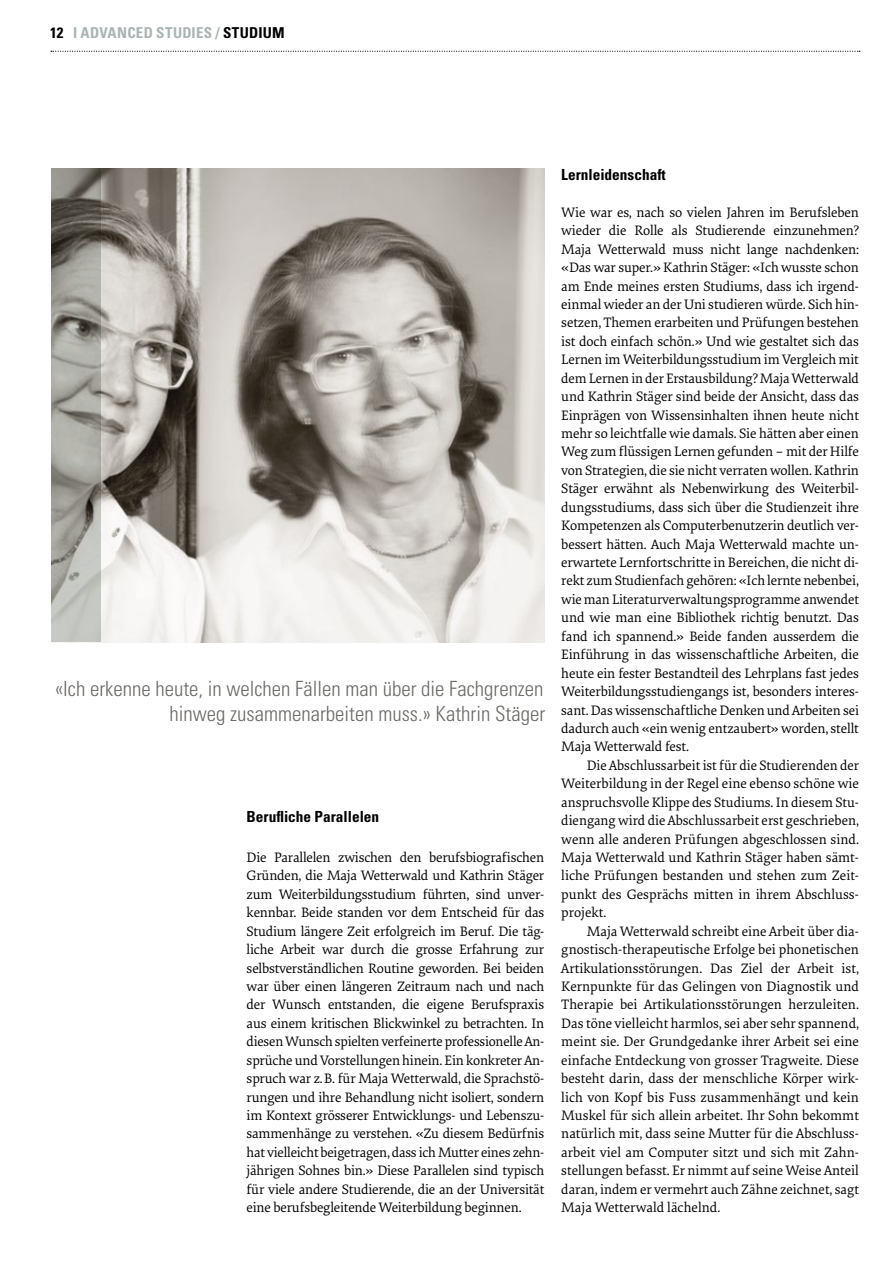
<style>
.page{position:relative;width:893px;height:1263px;background:#fff}
.page>*{position:absolute;margin:0;border:0;box-sizing:border-box;transform-origin:0 0}
.Quote_Lauftext_Anker{font:300 condensed 21px/25.2px "Univers LT Std";color:#6c6a67;text-align:right}
.Zwischentitel_1{font:700 condensed 15.3px "Univers LT Std";color:#000}
.Zwischentitel_Start{font:700 condensed 15.3px "Univers LT Std";color:#000}
.Pagina_rechts{font:700 condensed 15px "Univers LT Std";letter-spacing:.015em;color:#abb4b5}
.t1{font:700 condensed 15px "Univers LT Std";color:#000}
.Lauftext{font:14.25px/18.5px "Elena Basic";letter-spacing:-.015em;color:#000;text-align:justify}
.Lauftext_Einzug{font:14.25px/18.5px "Elena Basic";color:#000;text-align:justify}
.s1{color:#000}
</style>
<div class="page">
<svg style="left:51px;top:51px;width:809px;height:1px"></svg>
<img style="left:100px;top:169px;width:444px;height:473px">
<svg style="left:51px;top:169px;width:49px;height:473px;background:#999992"></svg>
<p class="t1" style="left:50px;top:23px;width:15px">12</p>
<p class="Pagina_rechts" style="left:73px;top:23px;width:213px">I ADVANCED STUDIES / <span class="s1">STUDIUM</span></p>
<p class="Quote_Lauftext_Anker" style="left:55px;top:676px;width:492px">«Ich erkenne heute, in welchen Fällen man über die Fachgrenzen hinweg zusammenarbeiten muss.» Kathrin Stäger</p>
<p class="Zwischentitel_1" style="left:247px;top:807px;width:134px">Berufliche Parallelen</p>
<p class="Lauftext" style="left:247px;top:847px;width:299px">Die Parallelen zwischen den berufsbiografischen Gründen, die Maja Wetterwald und Kathrin Stäger zum Weiterbildungsstudium führten, sind unver&shy;kennbar. Beide standen vor dem Entscheid für das Studium längere Zeit erfolgreich im Beruf. Die täg&shy;liche Arbeit war durch die grosse Erfahrung zur selbstverständlichen Routine geworden. Bei beiden war über einen längeren Zeitraum nach und nach der Wunsch entstanden, die eigene Berufspraxis aus einem kritischen Blickwinkel zu betrachten. In diesen Wunsch spielten verfeinerte professionelle An&shy;sprüche und Vorstellungen hinein. Ein konkreter An&shy;spruch war z.B. für Maja Wetterwald, die Sprachstö&shy;rungen und ihre Behandlung nicht isoliert, sondern im Kontext grösserer Entwicklungs- und Lebenszu&shy;sammenhänge zu verstehen. «Zu diesem Bedürfnis hat vielleicht beigetragen, dass ich Mutter eines zehn&shy;jährigen Sohnes bin.» Diese Parallelen sind typisch für viele andere Studierende, die an der Universität eine berufsbegleitende Weiterbildung beginnen.</p>
<p class="Zwischentitel_Start" style="left:561px;top:165px;width:106px">Lernleidenschaft</p>
<p class="Lauftext" style="left:561px;top:202px;width:299px">Wie war es, nach so vielen Jahren im Berufsleben wieder die Rolle als Studierende einzunehmen?<br>Maja Wetterwald muss nicht lange nachdenken: «Das war super.» Kathrin Stäger: «Ich wusste schon am Ende meines ersten Studiums, dass ich irgend&shy;einmal wieder an der Uni studieren würde. Sich hin&shy;setzen, Themen erarbeiten und Prüfungen bestehen ist doch einfach schön.» Und wie gestaltet sich das Lernen im Weiterbildungsstudium im Vergleich mit dem Lernen in der Erstausbildung? Maja Wetterwald und Kathrin Stäger sind beide der Ansicht, dass das Einprägen von Wissensinhalten ihnen heute nicht mehr so leichtfalle wie damals. Sie hätten aber einen Weg zum flüssigen Lernen gefunden – mit der Hilfe von Strategien, die sie nicht verraten wollen. Kathrin Stäger erwähnt als Nebenwirkung des Weiterbil&shy;dungsstudiums, dass sich über die Studienzeit ihre Kompetenzen als Computerbenutzerin deutlich ver&shy;bessert hätten. Auch Maja Wetterwald machte un&shy;erwartete Lernfortschritte in Bereichen, die nicht di&shy;rekt zum Studienfach gehören: «Ich lernte nebenbei, wie man Literaturverwaltungsprogramme anwendet und wie man eine Bibliothek richtig benutzt. Das fand ich spannend.» Beide fanden ausserdem die Einführung in das wissenschaftliche Arbeiten, die heute ein fester Bestandteil des Lehrplans fast jedes Weiterbildungsstudiengangs ist, besonders interes&shy;sant. Das wissenschaftliche Denken und Arbeiten sei dadurch auch «ein wenig entzaubert» worden, stellt Maja Wetterwald fest.</p>
<p class="Lauftext_Einzug" style="left:561px;top:755px;width:299px;text-indent:26px">Die Abschlussarbeit ist für die Studierenden der Weiterbildung in der Regel eine ebenso schöne wie anspruchsvolle Klippe des Studiums. In diesem Stu&shy;diengang wird die Abschlussarbeit erst geschrieben, wenn alle anderen Prüfungen abgeschlossen sind.<br>Maja Wetterwald und Kathrin Stäger haben sämt&shy;liche Prüfungen bestanden und stehen zum Zeit&shy;punkt des Gesprächs mitten in ihrem Abschluss&shy;projekt.</p>
<p class="Lauftext_Einzug" style="left:561px;top:921px;width:299px;text-indent:26px">Maja Wetterwald schreibt eine Arbeit über dia&shy;gnostisch-therapeutische Erfolge bei phonetischen Artikulationsstörungen. Das Ziel der Arbeit ist, Kernpunkte für das Gelingen von Diagnostik und Therapie bei Artikulationsstörungen herzuleiten.<br>Das töne vielleicht harmlos, sei aber sehr spannend, meint sie. Der Grundgedanke ihrer Arbeit sei eine einfache Entdeckung von grosser Tragweite. Diese besteht darin, dass der menschliche Körper wirk&shy;lich von Kopf bis Fuss zusammenhängt und kein Muskel für sich allein arbeitet. Ihr Sohn bekommt natürlich mit, dass seine Mutter für die Abschluss&shy;arbeit viel am Computer sitzt und sich mit Zahn&shy;stellungen befasst. Er nimmt auf seine Weise Anteil daran, indem er vermehrt auch Zähne zeichnet, sagt Maja Wetterwald lächelnd.</p>
</div>
